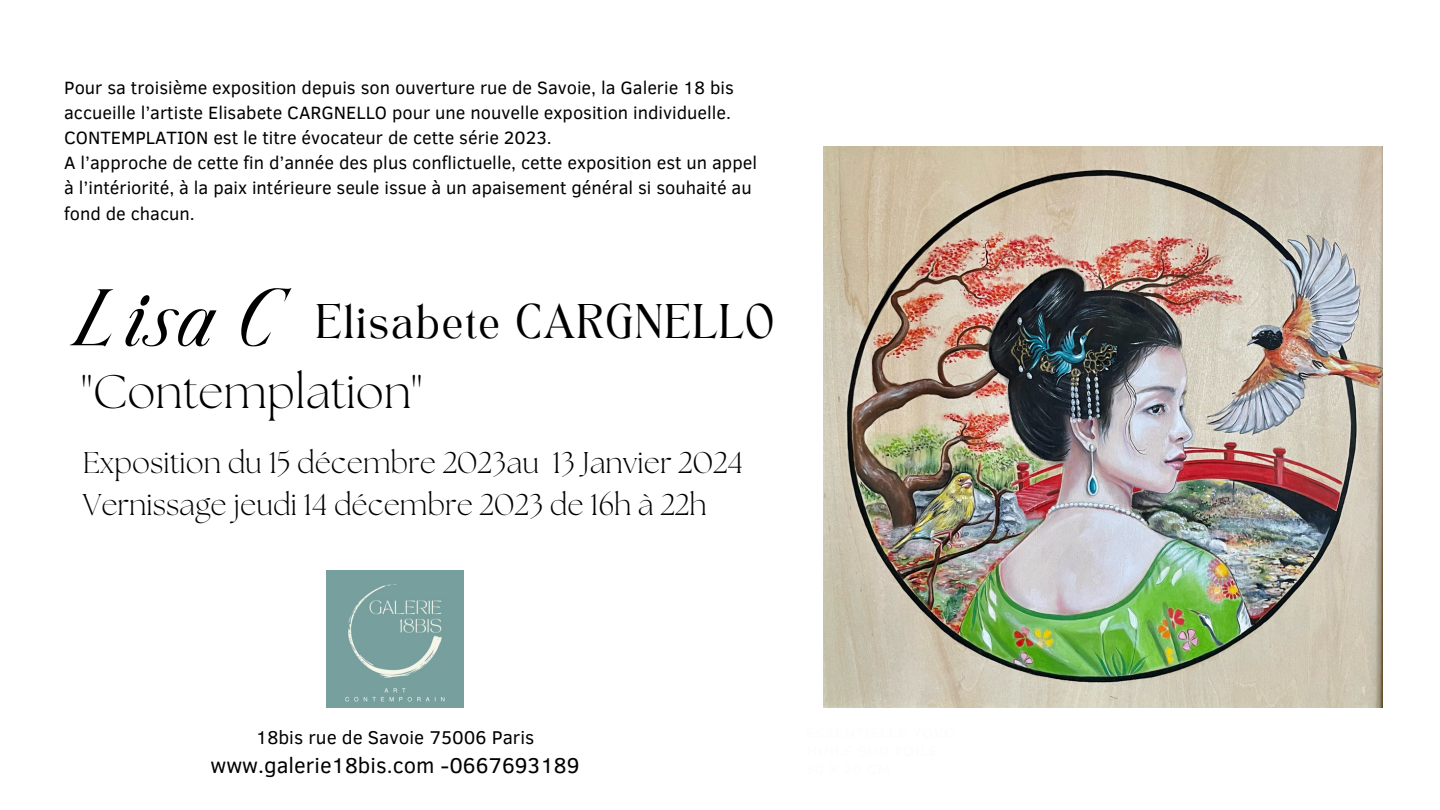
<style>
.page{position:relative;width:1440px;height:810px;background:#fff}
.page>*{position:absolute;margin:0;border:0;box-sizing:border-box;transform-origin:0 0}
.t1{font:italic 56px "TAN Angleton";color:#000}
.t2{font:300 47px "The Seasons";color:#000}
.t3{font:34px "TAN Angleton";color:#000}
.t4{font:300 30px "The Seasons";color:#000}
.t5{font:22px "Clear Sans";color:#000}
.t6{font:19px "Clear Sans";color:#000}
.t7{font:18.2px/25.1px "Clear Sans";color:#000}
</style>
<div class="page">
<img style="left:327px;top:571px;width:137px;height:137px">
<img style="left:823px;top:146px;width:560px;height:562px">
<p class="t7" style="left:64px;top:74px;width:671px">Pour sa troisième exposition depuis son ouverture rue de Savoie, la Galerie 18 bis accueille l’artiste Elisabete CARGNELLO pour une nouvelle exposition individuelle.<br>CONTEMPLATION est le titre évocateur de cette série 2023.</p>
<p class="t7" style="left:64px;top:149px;width:694px">A l’approche de cette fin d’année des plus conflictuelle, cette exposition est un appel à l’intériorité, à la paix intérieure seule issue à un apaisement général si souhaité au fond de chacun.</p>
<p class="t1" style="left:81px;top:288px;width:202px">Lisa C</p>
<p class="t3" style="left:315px;top:303px;width:462px">Elisabete CARGNELLO</p>
<p class="t2" style="left:81px;top:370px;width:344px">"Contemplation"</p>
<p class="t4" style="left:83px;top:449px;width:662px">Exposition du 15 décembre 2023au 13 Janvier 2024</p>
<p class="t4" style="left:83px;top:491px;width:626px">Vernissage jeudi 14 décembre 2023 de 16h à 22h</p>
<p class="t6" style="left:256px;top:723px;width:280px">18bis rue de Savoie 75006 Paris</p>
<p class="t5" style="left:211px;top:749px;width:370px">www.galerie18bis.com -0667693189</p>
</div>
